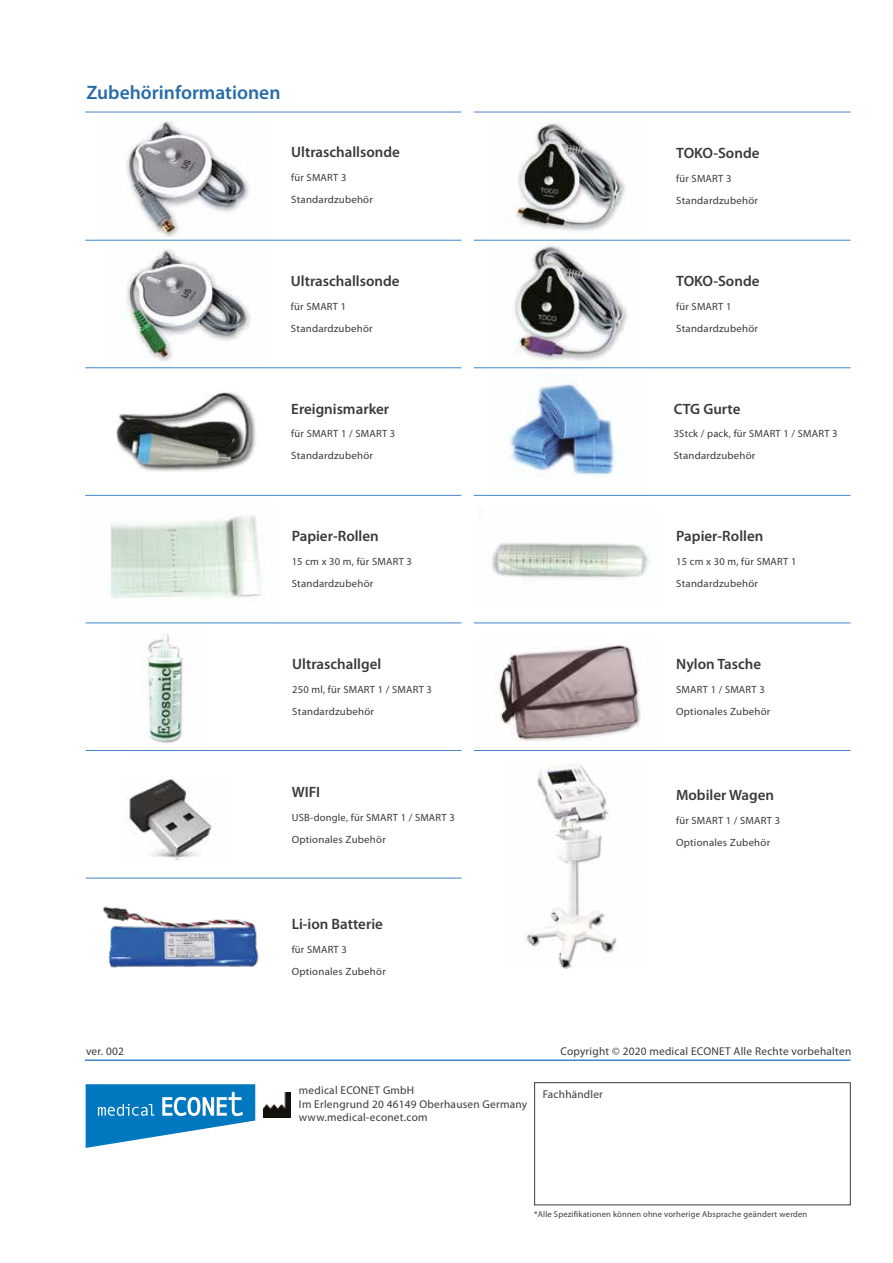
<style>
.page{position:relative;width:893px;height:1263px;background:#fff}
.page>*{position:absolute;margin:0;border:0;box-sizing:border-box;transform-origin:0 0}
.t1{font:600 19.5px "Myriad Pro";color:#276ca7}
.t2{font:600 15px "Myriad Pro";color:#373b3c}
.t3{font:11.25px/13.5px "Myriad Pro";letter-spacing:.02em;color:#393b3b}
.t4{font:10.5px "Myriad Pro";letter-spacing:.02em;color:#373b3c}
.t5{font:10.5px "Myriad Pro";letter-spacing:.02em;color:#373b3b}
.t6{font:8.55px "Myriad Pro";letter-spacing:.02em;color:#393b3b}
</style>
<div class="page">
<img style="left:104px;top:239px;width:161px;height:123px">
<img style="left:126px;top:121px;width:123px;height:116px">
<svg style="left:86px;top:1084px;width:169px;height:64px"></svg>
<div style="left:534px;top:1082px;width:317px;height:123px;border:1px solid #393b3b"></div>
<hr style="left:85px;top:1059px;width:765px;height:2px;background:#4085c6">
<img style="left:263px;top:1092px;width:27px;height:25px">
<img style="left:495px;top:645px;width:146px;height:96px">
<img style="left:515px;top:123px;width:111px;height:108px">
<img style="left:514px;top:243px;width:114px;height:120px">
<img style="left:116px;top:392px;width:140px;height:80px">
<img style="left:509px;top:373px;width:106px;height:104px">
<img style="left:110px;top:516px;width:151px;height:83px">
<img style="left:492px;top:543px;width:158px;height:35px">
<img style="left:125px;top:622px;width:79px;height:121px">
<img style="left:524px;top:764px;width:93px;height:205px">
<img style="left:124px;top:779px;width:91px;height:81px">
<img style="left:103px;top:906px;width:156px;height:62px">
<hr style="left:85px;top:240px;width:376px;height:1px;background:#4085c6">
<hr style="left:85px;top:495px;width:376px;height:1px;background:#4085c6">
<hr style="left:474px;top:240px;width:376px;height:1px;background:#4085c6">
<hr style="left:474px;top:495px;width:376px;height:1px;background:#4085c6">
<hr style="left:85px;top:112px;width:376px;height:1px;background:#4085c6">
<hr style="left:474px;top:112px;width:376px;height:1px;background:#4085c6">
<hr style="left:85px;top:367px;width:376px;height:1px;background:#4085c6">
<hr style="left:474px;top:367px;width:376px;height:1px;background:#4085c6">
<hr style="left:86px;top:623px;width:376px;height:1px;background:#4085c6">
<hr style="left:474px;top:623px;width:377px;height:1px;background:#4085c6">
<hr style="left:86px;top:750px;width:376px;height:1px;background:#4085c6">
<hr style="left:474px;top:750px;width:377px;height:1px;background:#4085c6">
<hr style="left:86px;top:878px;width:376px;height:1px;background:#4085c6">
<h1 class="t1" style="left:86px;top:80px;width:196px">Zubehörinformationen</h1>
<h2 class="t2" style="left:291px;top:143px;width:110px">Ultraschallsonde</h2>
<p class="t5" style="left:291px;top:171px;width:57px">für SMART 3</p>
<p class="t4" style="left:291px;top:194px;width:83px">Standardzubehör</p>
<h2 class="t2" style="left:291px;top:272px;width:110px">Ultraschallsonde</h2>
<p class="t5" style="left:291px;top:301px;width:57px">für SMART 1</p>
<p class="t4" style="left:291px;top:323px;width:83px">Standardzubehör</p>
<h2 class="t2" style="left:291px;top:399px;width:100px">Ereignismarker</h2>
<p class="t5" style="left:291px;top:428px;width:106px">für SMART 1 / SMART 3</p>
<p class="t4" style="left:291px;top:450px;width:83px">Standardzubehör</p>
<h2 class="t2" style="left:292px;top:527px;width:89px">Papier-Rollen</h2>
<p class="t5" style="left:292px;top:556px;width:122px">15 cm x 30 m, für SMART 3</p>
<p class="t4" style="left:292px;top:578px;width:83px">Standardzubehör</p>
<h2 class="t2" style="left:292px;top:654px;width:91px">Ultraschallgel</h2>
<p class="t5" style="left:292px;top:683px;width:141px">250 ml, für SMART 1 / SMART 3</p>
<p class="t4" style="left:292px;top:705px;width:83px">Standardzubehör</p>
<h2 class="t2" style="left:292px;top:782px;width:30px">WIFI</h2>
<p class="t5" style="left:292px;top:811px;width:165px">USB-dongle, für SMART 1 / SMART 3</p>
<p class="t4" style="left:292px;top:833px;width:96px">Optionales Zubehör</p>
<h2 class="t2" style="left:292px;top:914px;width:93px">Li-ion Batterie</h2>
<p class="t5" style="left:292px;top:943px;width:57px">für SMART 3</p>
<p class="t4" style="left:292px;top:965px;width:96px">Optionales Zubehör</p>
<h2 class="t2" style="left:676px;top:143px;width:85px">TOKO-Sonde</h2>
<p class="t5" style="left:676px;top:172px;width:57px">für SMART 3</p>
<p class="t4" style="left:676px;top:194px;width:83px">Standardzubehör</p>
<h2 class="t2" style="left:676px;top:272px;width:85px">TOKO-Sonde</h2>
<p class="t5" style="left:676px;top:301px;width:57px">für SMART 1</p>
<p class="t4" style="left:676px;top:323px;width:83px">Standardzubehör</p>
<h2 class="t2" style="left:674px;top:399px;width:68px">CTG Gurte</h2>
<p class="t5" style="left:674px;top:428px;width:165px">3Stck / pack, für SMART 1 / SMART 3</p>
<p class="t4" style="left:674px;top:450px;width:83px">Standardzubehör</p>
<h2 class="t2" style="left:676px;top:527px;width:89px">Papier-Rollen</h2>
<p class="t5" style="left:676px;top:556px;width:122px">15 cm x 30 m, für SMART 1</p>
<p class="t4" style="left:676px;top:578px;width:83px">Standardzubehör</p>
<h2 class="t2" style="left:676px;top:654px;width:86px">Nylon Tasche</h2>
<p class="t5" style="left:676px;top:683px;width:90px">SMART 1 / SMART 3</p>
<p class="t4" style="left:676px;top:705px;width:96px">Optionales Zubehör</p>
<h2 class="t2" style="left:676px;top:786px;width:100px">Mobiler Wagen</h2>
<p class="t5" style="left:676px;top:815px;width:106px">für SMART 1 / SMART 3</p>
<p class="t4" style="left:676px;top:837px;width:96px">Optionales Zubehör</p>
<p class="t3" style="left:86px;top:1045px;width:39px">ver. 002</p>
<p class="t3" style="left:560px;top:1045px;width:292px">Copyright © 2020 medical ECONET Alle Rechte vorbehalten</p>
<p class="t3" style="left:299px;top:1084px;width:230px">medical ECONET GmbH<br>Im Erlengrund 20 46149 Oberhausen Germany www.medical-econet.com</p>
<p class="t3" style="left:543px;top:1088px;width:62px">Fachhändler</p>
<p class="t6" style="left:534px;top:1209px;width:275px">*Alle Spezifikationen können ohne vorherige Absprache geändert werden</p>
</div>
